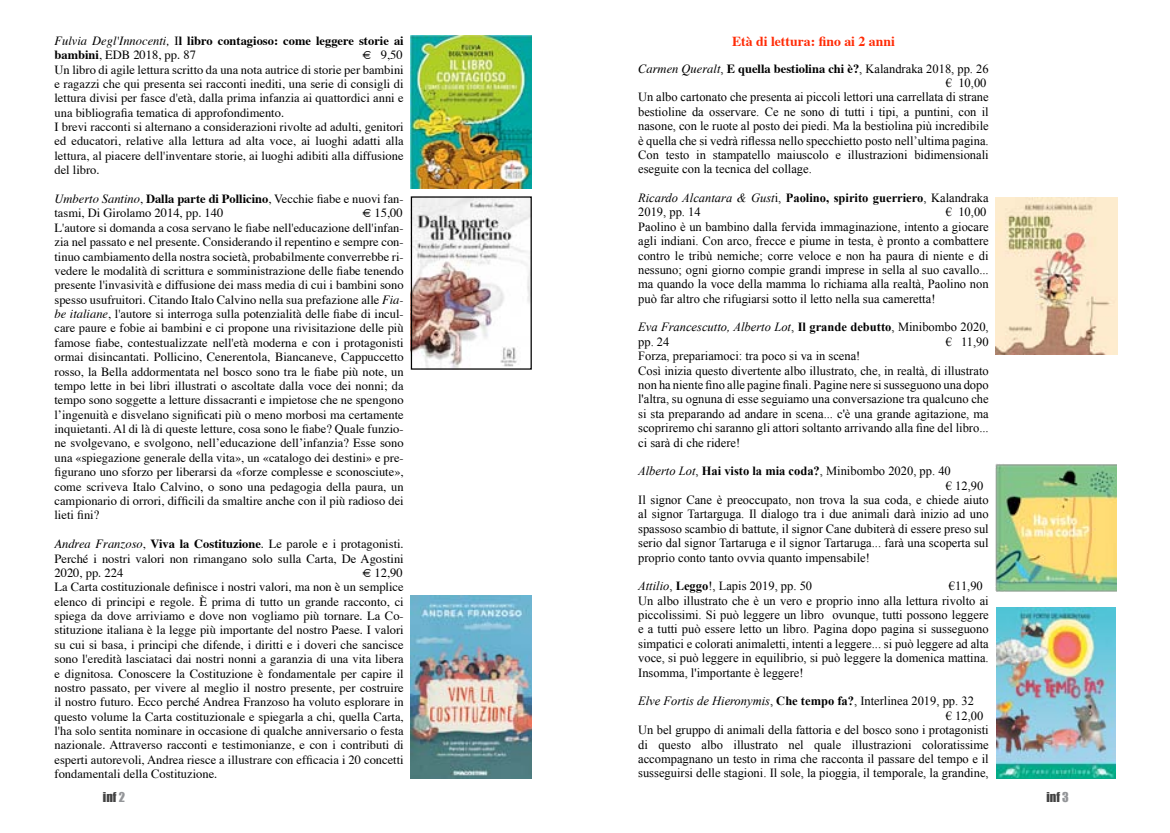
<style>
.page{position:relative;width:1170px;height:833px;background:#fff}
.page>*{position:absolute;margin:0;border:0;box-sizing:border-box;transform-origin:0 0}
.t1{font:700 13.75px "Times";color:#ff2b06}
.t2{font:12.5px/14.4px "Times";color:#000;text-align:justify}
.t3{font:12.5px/14.4px "Times New Roman";color:#000}
.t4{font:italic 12.5px/14.4px "Times New Roman";color:#000}
.t5{font:700 12.5px/14.4px "Times";color:#000}
.t6{font:700 12.5px/14.4px "Times New Roman";color:#000}
.t7{font:12.5px "Impact";color:#424242}
.s1{font-weight:400;font-style:italic}
.s2{font-weight:400}
.s3{font-style:italic}
.s4{font-weight:700}
.s5{font-family:"Times";font-style:italic}
.s6{font-family:"Times";font-weight:700}
.s7{font-style:normal}
.s8{font-weight:700;font-style:normal}
.s9{color:#939598}
</style>
<div class="page">
<img style="left:995px;top:464px;width:121px;height:127px">
<img style="left:996px;top:608px;width:119px;height:170px">
<img style="left:995px;top:197px;width:122px;height:158px">
<img style="left:411px;top:35px;width:120px;height:154px">
<img style="left:413px;top:198px;width:116px;height:170px">
<img style="left:411px;top:595px;width:120px;height:183px">
<p class="t5" style="left:54px;top:32px;width:351px"><span class="s1">Fulvia Degl'Innocenti,</span> <span class="s2">I</span>l libro contagioso: come leggere storie ai bambini<span class="s2">, EDB 2018, pp. 87</span></p>
<p class="t2" style="left:54px;top:47px;width:351px;text-align:left;text-indent:308px">€ 9,50<br>Un libro di agile lettura scritto da una nota autrice di storie per bambini e ragazzi che qui presenta sei racconti inediti, una serie di consigli di lettura divisi per fasce d'età, dalla prima infanzia ai quattordici anni e una bibliografia tematica di approfondimento.<br>I brevi racconti si alternano a considerazioni rivolte ad adulti, genitori ed educatori, relative alla lettura ad alta voce, ai luoghi adatti alla lettura, al piacere dell'inventare storie, ai luoghi adibiti alla diffusione del libro.</p>
<p class="t2" style="left:54px;top:190px;width:351px"><span class="s3">Umberto Santino</span>, <span class="s4">Dalla parte di Pollicino</span>, Vecchie fiabe e nuovi fan&shy;tasmi, Di Girolamo 2014, pp. 140</p>
<p class="t2" style="left:54px;top:205px;width:351px;text-indent:308px">€ 15,00<br>L'autore si domanda a cosa servano le fiabe nell'educazione dell'infan&shy;zia nel passato e nel presente. Considerando il repentino e sempre con&shy;tinuo cambiamento della nostra società, probabilmente converrebbe ri&shy;vedere le modalità di scrittura e somministrazione delle fiabe tenendo presente l'invasività e diffusione dei mass media di cui i bambini sono spesso usufruitori. Citando Italo Calvino nella sua prefazione alle <span class="s3">Fia&shy;be italiane</span>, l'autore si interroga sulla potenzialità delle fiabe di incul&shy;care paure e fobie ai bambini e ci propone una rivisitazione delle più famose fiabe, contestualizzate nell'età moderna e con i protagonisti ormai disincantati. Pollicino, Cenerentola, Biancaneve, Cappuccetto rosso, la Bella addormentata nel bosco sono tra le fiabe più note, un tempo lette in bei libri illustrati o ascoltate dalla voce dei nonni; da tempo sono soggette a letture dissacranti e impietose che ne spengono l’ingenuità e disvelano significati più o meno morbosi ma certamente inquietanti. Al di là di queste letture, cosa sono le fiabe? Quale funzio&shy;ne svolgevano, e svolgono, nell’educazione dell’infanzia? Esse sono una «spiegazione generale della vita», un «catalogo dei destini» e pre&shy;figurano uno sforzo per liberarsi da «forze complesse e sconosciute», come scriveva Italo Calvino, o sono una pedagogia della paura, un campionario di orrori, difficili da smaltire anche con il più radioso dei lieti fini?</p>
<p class="t2" style="left:54px;top:535px;width:351px"><span class="s3">Andrea Franzoso</span>, <span class="s4">Viva la Costituzione</span>. Le parole e i protagonisti.<br>Perché i nostri valori non rimangano solo sulla Carta, De Agostini 2020, pp. 224</p>
<p class="t2" style="left:54px;top:564px;width:351px;text-indent:308px">€ 12,90<br>La Carta costituzionale definisce i nostri valori, ma non è un semplice elenco di principi e regole. È prima di tutto un grande racconto, ci spiega da dove arriviamo e dove non vogliamo più tornare. La Co&shy;stituzione italiana è la legge più importante del nostro Paese. I valori su cui si basa, i principi che difende, i diritti e i doveri che sancisce sono l'eredità lasciataci dai nostri nonni a garanzia di una vita libera e dignitosa. Conoscere la Costituzione è fondamentale per capire il nostro passato, per vivere al meglio il nostro presente, per costruire il nostro futuro. Ecco perché Andrea Franzoso ha voluto esplorare in questo volume la Carta costituzionale e spiegarla a chi, quella Carta, l'ha solo sentita nominare in occasione di qualche anniversario o festa nazionale. Attraverso racconti e testimonianze, e con i contributi di esperti autorevoli, Andrea riesce a illustrare con efficacia i 20 concetti fondamentali della Costituzione.</p>
<p class="t1" style="left:732px;top:28px;width:164px">Età di lettura: fino ai 2 anni</p>
<p class="t3" style="left:638px;top:61px;width:352px"><span class="s5">Carmen Queralt</span>, <span class="s6">E quella bestiolina chi è?</span>, Kalandraka 2018, pp. 26</p>
<p class="t3" style="left:945px;top:75px;width:42px">€ 10,00</p>
<p class="t3" style="left:638px;top:90px;width:352px">Un albo cartonato che presenta ai piccoli lettori una carrellata di strane</p>
<p class="t3" style="left:638px;top:104px;width:352px">bestioline da osservare. Ce ne sono di tutti i tipi, a puntini, con il</p>
<p class="t3" style="left:638px;top:119px;width:352px">nasone, con le ruote al posto dei piedi. Ma la bestiolina più incredibile</p>
<p class="t3" style="left:638px;top:133px;width:352px">è quella che si vedrà riflessa nello specchietto posto nell’ultima pagina.</p>
<p class="t3" style="left:638px;top:147px;width:352px">Con testo in stampatello maiuscolo e illustrazioni bidimensionali</p>
<p class="t3" style="left:638px;top:162px;width:175px">eseguite con la tecnica del collage.</p>
<p class="t6" style="left:638px;top:190px;width:352px"><span class="s1">Ricardo Alcantara &amp; Gust</span><span class="s2">i,</span> Paolino, spirito guerriero<span class="s2">, Kalandraka<br>2019, pp. 14</span></p>
<p class="t3" style="left:638px;top:205px;width:352px;text-indent:308px">€ 10,00<br>Paolino è un bambino dalla fervida immaginazione, intento a giocare agli indiani. Con arco, frecce e piume in testa, è pronto a combattere contro le tribù nemiche; corre veloce e non ha paura di niente e di nessuno; ogni giorno compie grandi imprese in sella al suo cavallo... ma quando la voce della mamma lo richiama alla realtà, Paolino non può far altro che rifugiarsi sotto il letto nella sua cameretta!</p>
<p class="t4" style="left:638px;top:320px;width:352px">Eva Francescutto, Alberto Lot<span class="s7">,</span> <span class="s8">Il grande debutto</span><span class="s7">, Minibombo 2020, pp. 24</span></p>
<p class="t3" style="left:945px;top:334px;width:44px">€ 11,90</p>
<p class="t3" style="left:638px;top:349px;width:352px">Forza, prepariamoci: tra poco si va in scena!<br>Così inizia questo divertente albo illustrato, che, in realtà, di illustrato non ha niente fino alle pagine finali. Pagine nere si susseguono una dopo l'altra, su ognuna di esse seguiamo una conversazione tra qualcuno che si sta preparando ad andare in scena... c'è una grande agitazione, ma scopriremo chi saranno gli attori soltanto arrivando alla fine del libro... ci sarà di che ridere!</p>
<p class="t3" style="left:638px;top:464px;width:314px"><span class="s3">Alberto Lot</span>, <span class="s4">Hai visto la mia coda?</span>, Minibombo 2020, pp. 40</p>
<p class="t3" style="left:945px;top:478px;width:39px">€ 12,90</p>
<p class="t3" style="left:638px;top:492px;width:352px">Il signor Cane è preoccupato, non trova la sua coda, e chiede aiuto</p>
<p class="t3" style="left:638px;top:507px;width:352px">al signor Tartarguga. Il dialogo tra i due animali darà inizio ad uno</p>
<p class="t3" style="left:638px;top:521px;width:352px">spassoso scambio di battute, il signor Cane dubiterà di essere preso sul</p>
<p class="t3" style="left:638px;top:535px;width:352px">serio dal signor Tartaruga e il signor Tartaruga... farà una scoperta sul</p>
<p class="t3" style="left:638px;top:550px;width:233px">proprio conto tanto ovvia quanto impensabile!</p>
<p class="t3" style="left:638px;top:579px;width:175px"><span class="s3">Attilio</span>, <span class="s4">Leggo</span>!, Lapis 2019, pp. 50</p>
<p class="t3" style="left:638px;top:579px;width:352px;text-indent:311px">€11,90<br>Un albo illustrato che è un vero e proprio inno alla lettura rivolto ai piccolissimi. Si può leggere un libro ovunque, tutti possono leggere e a tutti può essere letto un libro. Pagina dopo pagina si susseguono simpatici e colorati animaletti, intenti a leggere... si può leggere ad alta voce, si può leggere in equilibrio, si può leggere la domenica mattina.<br>Insomma, l'importante è leggere!</p>
<p class="t4" style="left:638px;top:693px;width:337px">Elve Fortis de Hieronymis<span class="s7">,</span> <span class="s8">Che tempo fa?</span><span class="s7">, Interlinea 2019, pp. 32</span></p>
<p class="t3" style="left:945px;top:708px;width:39px">€ 12,00</p>
<p class="t3" style="left:638px;top:722px;width:352px">Un bel gruppo di animali della fattoria e del bosco sono i protagonisti</p>
<p class="t3" style="left:638px;top:737px;width:352px">di questo albo illustrato nel quale illustrazioni coloratissime</p>
<p class="t3" style="left:638px;top:751px;width:352px">accompagnano un testo in rima che racconta il passare del tempo e il</p>
<p class="t3" style="left:638px;top:765px;width:352px">susseguirsi delle stagioni. Il sole, la pioggia, il temporale, la grandine,</p>
<p class="t7" style="left:103px;top:787px;width:24px">inf <span class="s9">2</span></p>
<p class="t7" style="left:1046px;top:787px;width:24px">inf <span class="s9">3</span></p>
</div>
